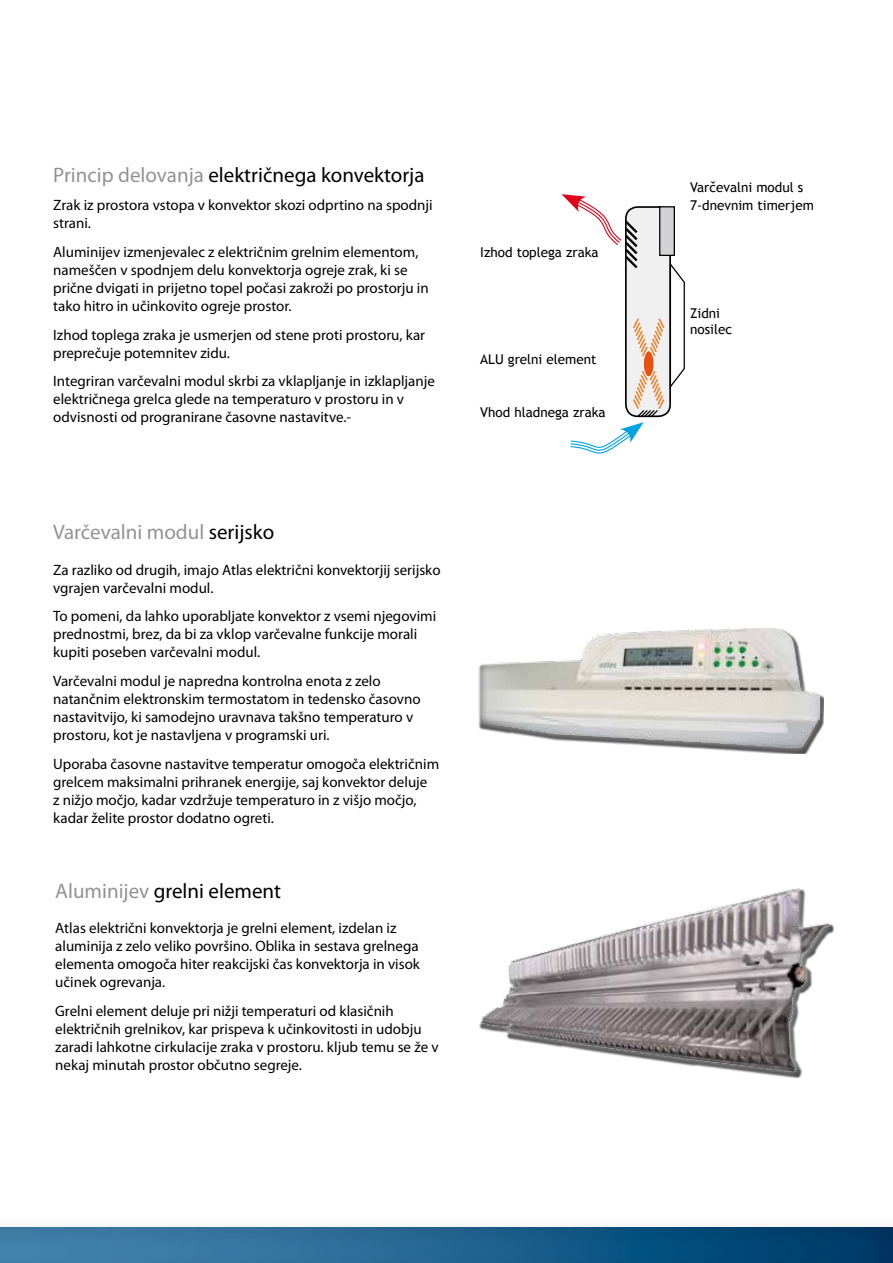
<style>
.page{position:relative;width:893px;height:1263px;background:#fff}
.page>*{position:absolute;margin:0;border:0;box-sizing:border-box;transform-origin:0 0}
.t1{font:21px "Myriad Pro";color:#000}
.t2{font:21px "Myriad Pro";color:#929395}
.t3{font:15px/18px "Myriad Pro";color:#000}
.t4{font:13.5px/18.3px "Trebuchet MS";color:#000}
.s1{color:#929395}
.s2{color:#000}
</style>
<div class="page">
<div style="left:0;top:1222px;width:893px;height:41px;background:#000;opacity:.4"></div>
<img style="left:480px;top:888px;width:349px;height:183px">
<img style="left:480px;top:628px;width:339px;height:120px">
<svg style="left:562px;top:194px;width:123px;height:260px"></svg>
<h1 class="t1" style="left:53px;top:162px;width:373px"><span class="s1">Princip delovanja</span> električnega konvektorja</h1>
<p class="t3" style="left:53px;top:196px;width:381px">Zrak iz prostora vstopa v konvektor skozi odprtino na spodnji strani.</p>
<p class="t3" style="left:53px;top:243px;width:377px">Aluminijev izmenjevalec z električnim grelnim elementom, nameščen v spodnjem delu konvektorja ogreje zrak, ki se prične dvigati in prijetno topel počasi zakroži po prostorju in tako hitro in učinkovito ogreje prostor.</p>
<p class="t3" style="left:53px;top:325px;width:373px">Izhod toplega zraka je usmerjen od stene proti prostoru, kar preprečuje potemnitev zidu.</p>
<p class="t3" style="left:53px;top:372px;width:383px">Integriran varčevalni modul skrbi za vklapljanje in izklapljanje električnega grelca glede na temperaturo v prostoru in v odvisnosti od progranirane časovne nastavitve.-</p>
<h1 class="t2" style="left:53px;top:519px;width:223px">Varčevalni modul <span class="s2">serijsko</span></h1>
<p class="t3" style="left:53px;top:560px;width:389px">Za razliko od drugih, imajo Atlas električni konvektorjij serijsko vgrajen varčevalni modul.</p>
<p class="t3" style="left:53px;top:607px;width:385px">To pomeni, da lahko uporabljate konvektor z vsemi njegovimi prednostmi, brez, da bi za vklop varčevalne funkcije morali kupiti poseben varčevalni modul.</p>
<p class="t3" style="left:53px;top:672px;width:369px">Varčevalni modul je napredna kontrolna enota z zelo natančnim elektronskim termostatom in tedensko časovno nastavitvijo, ki samodejno uravnava takšno temperaturo v prostoru, kot je nastavljena v programski uri.</p>
<p class="t3" style="left:53px;top:754px;width:387px">Uporaba časovne nastavitve temperatur omogoča električnim grelcem maksimalni prihranek energije, saj konvektor deluje<br>z nižjo močjo, kadar vzdržuje temperaturo in z višjo močjo, kadar želite prostor dodatno ogreti.</p>
<h1 class="t1" style="left:55px;top:877px;width:227px"><span class="s1">Aluminijev</span> grelni element</h1>
<p class="t3" style="left:55px;top:919px;width:366px">Atlas električni konvektorja je grelni element, izdelan iz aluminija z zelo veliko površino. Oblika in sestava grelnega elementa omogoča hiter reakcijski čas konvektorja in visok učinek ogrevanja.</p>
<p class="t3" style="left:55px;top:1002px;width:385px">Grelni element deluje pri nižji temperaturi od klasičnih električnih grelnikov, kar prispeva k učinkovitosti in udobju zaradi lahkotne cirkulacije zraka v prostoru. kljub temu se že v nekaj minutah prostor občutno segreje.</p>
<p class="t4" style="left:480px;top:243px;width:120px">Izhod toplega zraka</p>
<p class="t4" style="left:480px;top:350px;width:118px">ALU grelni element</p>
<p class="t4" style="left:480px;top:403px;width:127px">Vhod hladnega zraka</p>
<p class="t4" style="left:690px;top:178px;width:125px">Varčevalni modul s<br>7-dnevnim timerjem</p>
<p class="t4" style="left:690px;top:305px;width:43px;line-height:16.2px">Zidni nosilec</p>
</div>
